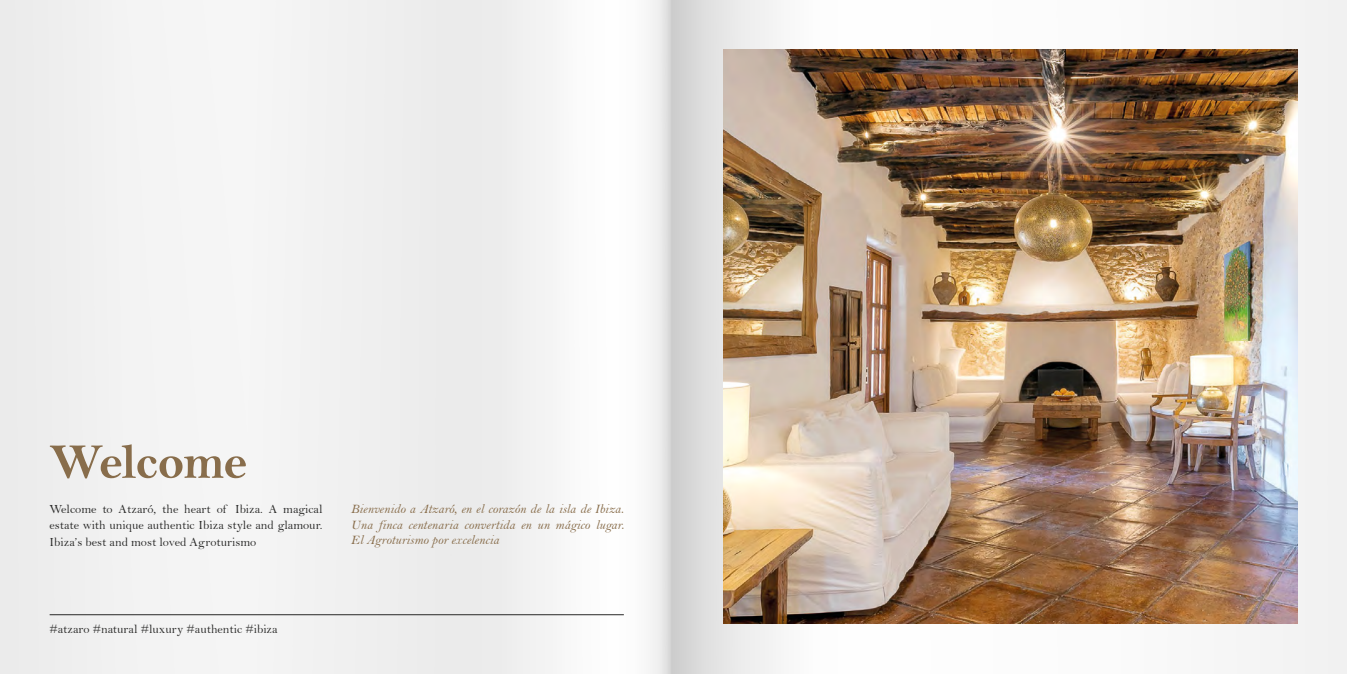
<style>
.page{position:relative;width:1347px;height:674px;background:#fff}
.page>*{position:absolute;margin:0;border:0;box-sizing:border-box;transform-origin:0 0}
.t1{font:50px "Bell MT Bold";letter-spacing:-.025em;color:#886d4b}
.t2{font:13.12px/15.2px "Bell MT Italic";color:#886d4b;text-align:justify}
.t3{font:12.5px/16.2px "Bell";color:#282827;text-align:justify}
</style>
<div class="page">
<img style="left:0;top:0;width:1346px;height:673px">
<img style="left:723px;top:50px;width:573px;height:573px">
<hr style="left:50px;top:614px;width:574px;height:1px;background:#282827">
<h1 class="t1" style="left:50px;top:432px;width:199px">Welcome</h1>
<p class="t3" style="left:50px;top:500px;width:274px">Welcome to Atzaró, the heart of Ibiza. A magical estate with unique authentic Ibiza style and glamour.<br>Ibiza’s best and most loved Agroturismo</p>
<p class="t2" style="left:351px;top:501px;width:274px">Bienvenido a Atzaró, en el corazón de la isla de Ibiza.<br>Una finca centenaria convertida en un mágico lugar.<br>El Agroturismo por excelencia</p>
<p class="t3" style="left:50px;top:620px;width:229px">#atzaro #natural #luxury #authentic #ibiza</p>
</div>
